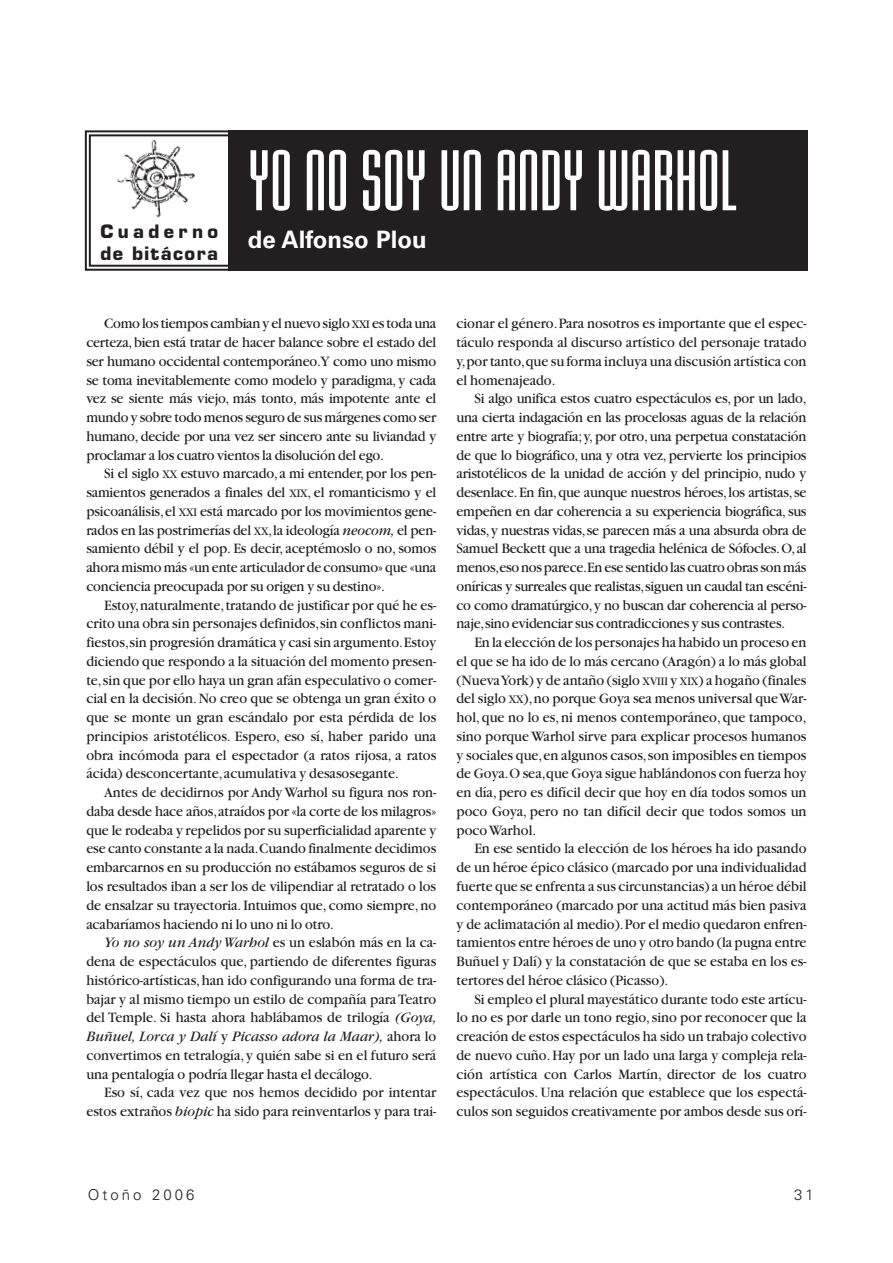
<style>
.page{position:relative;width:893px;height:1263px;background:#fff}
.page>*{position:absolute;margin:0;border:0;box-sizing:border-box;transform-origin:0 0}
.t1{font:90px "Mekanik Plain";color:#fff}
.t2{font:700 24px "Univers";color:#fff}
.t3{font:700 18px/21.6px "Eurostile";letter-spacing:.08em;color:#231f20}
.t4{font:15px/18.8px "Garamond";color:#231f20;text-align:justify;scale:.95 1}
.t5{font:300 15px "Univers";letter-spacing:.2em;color:#231f20}
.s1{font-size:12px}
.s2{font-style:italic}
</style>
<div class="page">
<svg style="left:84px;top:130px;width:144px;height:141px"></svg>
<div style="left:228px;top:130px;width:580px;height:141px;background:#231f20"></div>
<img style="left:112px;top:133px;width:92px;height:92px">
<div style="left:101px;top:225px;width:117px;height:39px;background:#fff"></div>
<p class="t3" style="left:101px;top:223px;width:119px">Cuaderno de bitácora</p>
<h1 class="t1" style="left:248px;top:147px;width:491px">YO NO SOY UN ANDY WARHOL</h1>
<h2 class="t2" style="left:248px;top:230px;width:180px">de Alfonso Plou</h2>
<p class="t4" style="left:86px;top:316px;width:370px;text-indent:18px">Como los tiempos cambian y el nuevo siglo <span class="s1">XXI</span> es toda una certeza,bien está tratar de hacer balance sobre el estado del ser humano occidental contemporáneo.Y como uno mismo se toma inevitablemente como modelo y paradigma, y cada vez se siente más viejo, más tonto, más impotente ante el mundo y sobre todo menos seguro de sus márgenes como ser humano, decide por una vez ser sincero ante su liviandad y proclamar a los cuatro vientos la disolución del ego.</p>
<p class="t4" style="left:86px;top:466px;width:370px;text-indent:18px">Si el siglo <span class="s1">XX</span> estuvo marcado,a mi entender,por los pen&shy;samientos generados a finales del <span class="s1">XIX</span>, el romanticismo y el psicoanálisis,el <span class="s1">XXI</span> está marcado por los movimientos gene&shy;rados en las postrimerías del <span class="s1">XX</span>,la ideología <span class="s2">neocom,</span> el pen&shy;samiento débil y el pop. Es decir, aceptémoslo o no, somos ahora mismo más «un ente articulador de consumo» que «una conciencia preocupada por su origen y su destino».</p>
<p class="t4" style="left:86px;top:597px;width:370px;text-indent:18px">Estoy,naturalmente,tratando de justificar por qué he es&shy;crito una obra sin personajes definidos,sin conflictos mani&shy;fiestos,sin progresión dramática y casi sin argumento.Estoy diciendo que respondo a la situación del momento presen&shy;te,sin que por ello haya un gran afán especulativo o comer&shy;cial en la decisión.No creo que se obtenga un gran éxito o que se monte un gran escándalo por esta pérdida de los principios aristotélicos. Espero, eso sí, haber parido una obra incómoda para el espectador (a ratos rijosa, a ratos ácida) desconcertante,acumulativa y desasosegante.</p>
<p class="t4" style="left:86px;top:784px;width:370px;text-indent:18px">Antes de decidirnos por Andy Warhol su figura nos ron&shy;daba desde hace años,atraídos por «la corte de los milagros» que le rodeaba y repelidos por su superficialidad aparente y ese canto constante a la nada.Cuando finalmente decidimos embarcarnos en su producción no estábamos seguros de si los resultados iban a ser los de vilipendiar al retratado o los de ensalzar su trayectoria. Intuimos que, como siempre, no acabaríamos haciendo ni lo uno ni lo otro.</p>
<p class="t4" style="left:86px;top:934px;width:370px;text-indent:18px"><span class="s2">Yo no soy un Andy Warhol</span> es un eslabón más en la ca&shy;dena de espectáculos que, partiendo de diferentes figuras histórico-artísticas,han ido configurando una forma de tra&shy;bajar y al mismo tiempo un estilo de compañía para Teatro del Temple. Si hasta ahora hablábamos de trilogía <span class="s2">(Goya, Buñuel, Lorca y Dalí</span> y <span class="s2">Picasso adora la Maar),</span> ahora lo convertimos en tetralogía, y quién sabe si en el futuro será una pentalogía o podría llegar hasta el decálogo.</p>
<p class="t4" style="left:86px;top:1084px;width:370px;text-align:right">Eso sí, cada vez que nos hemos decidido por intentar estos extraños <span class="s2">biopic</span> ha sido para reinventarlos y para trai-</p>
<p class="t4" style="left:456px;top:316px;width:370px">cionar el género.Para nosotros es importante que el espec&shy;táculo responda al discurso artístico del personaje tratado y,por tanto,que su forma incluya una discusión artística con el homenajeado.</p>
<p class="t4" style="left:456px;top:391px;width:370px;text-indent:18px">Si algo unifica estos cuatro espectáculos es, por un lado, una cierta indagación en las procelosas aguas de la relación entre arte y biografía;y, por otro, una perpetua constatación de que lo biográfico, una y otra vez, pervierte los principios aristotélicos de la unidad de acción y del principio, nudo y desenlace.En fin,que aunque nuestros héroes,los artistas,se empeñen en dar coherencia a su experiencia biográfica, sus vidas,y nuestras vidas,se parecen más a una absurda obra de Samuel Beckett que a una tragedia helénica de Sófocles.O,al menos,eso nos parece.En ese sentido las cuatro obras son más oníricas y surreales que realistas,siguen un caudal tan escéni&shy;co como dramatúrgico,y no buscan dar coherencia al perso&shy;naje,sino evidenciar sus contradicciones y sus contrastes.</p>
<p class="t4" style="left:456px;top:634px;width:370px;text-indent:18px">En la elección de los personajes ha habido un proceso en el que se ha ido de lo más cercano (Aragón) a lo más global (Nueva York) y de antaño (siglo <span class="s1">XVIII</span> y <span class="s1">XIX</span>) a hogaño (finales del siglo <span class="s1">XX</span>),no porque Goya sea menos universal que War&shy;hol, que no lo es, ni menos contemporáneo, que tampoco, sino porque Warhol sirve para explicar procesos humanos y sociales que,en algunos casos,son imposibles en tiempos de Goya.O sea,que Goya sigue hablándonos con fuerza hoy en día, pero es difícil decir que hoy en día todos somos un poco Goya, pero no tan difícil decir que todos somos un poco Warhol.</p>
<p class="t4" style="left:456px;top:841px;width:370px;text-indent:18px">En ese sentido la elección de los héroes ha ido pasando de un héroe épico clásico (marcado por una individualidad fuerte que se enfrenta a sus circunstancias) a un héroe débil contemporáneo (marcado por una actitud más bien pasiva y de aclimatación al medio).Por el medio quedaron enfren&shy;tamientos entre héroes de uno y otro bando (la pugna entre Buñuel y Dalí) y la constatación de que se estaba en los es&shy;tertores del héroe clásico (Picasso).</p>
<p class="t4" style="left:456px;top:991px;width:370px;text-indent:18px">Si empleo el plural mayestático durante todo este artícu&shy;lo no es por darle un tono regio,sino por reconocer que la creación de estos espectáculos ha sido un trabajo colectivo de nuevo cuño. Hay por un lado una larga y compleja rela&shy;ción artística con Carlos Martín, director de los cuatro espectáculos. Una relación que establece que los espectá&shy;culos son seguidos creativamente por ambos desde sus orí-</p>
<p class="t5" style="left:88px;top:1189px;width:108px">Otoño 2006</p>
<p class="t5" style="left:794px;top:1189px;width:21px">31</p>
</div>
